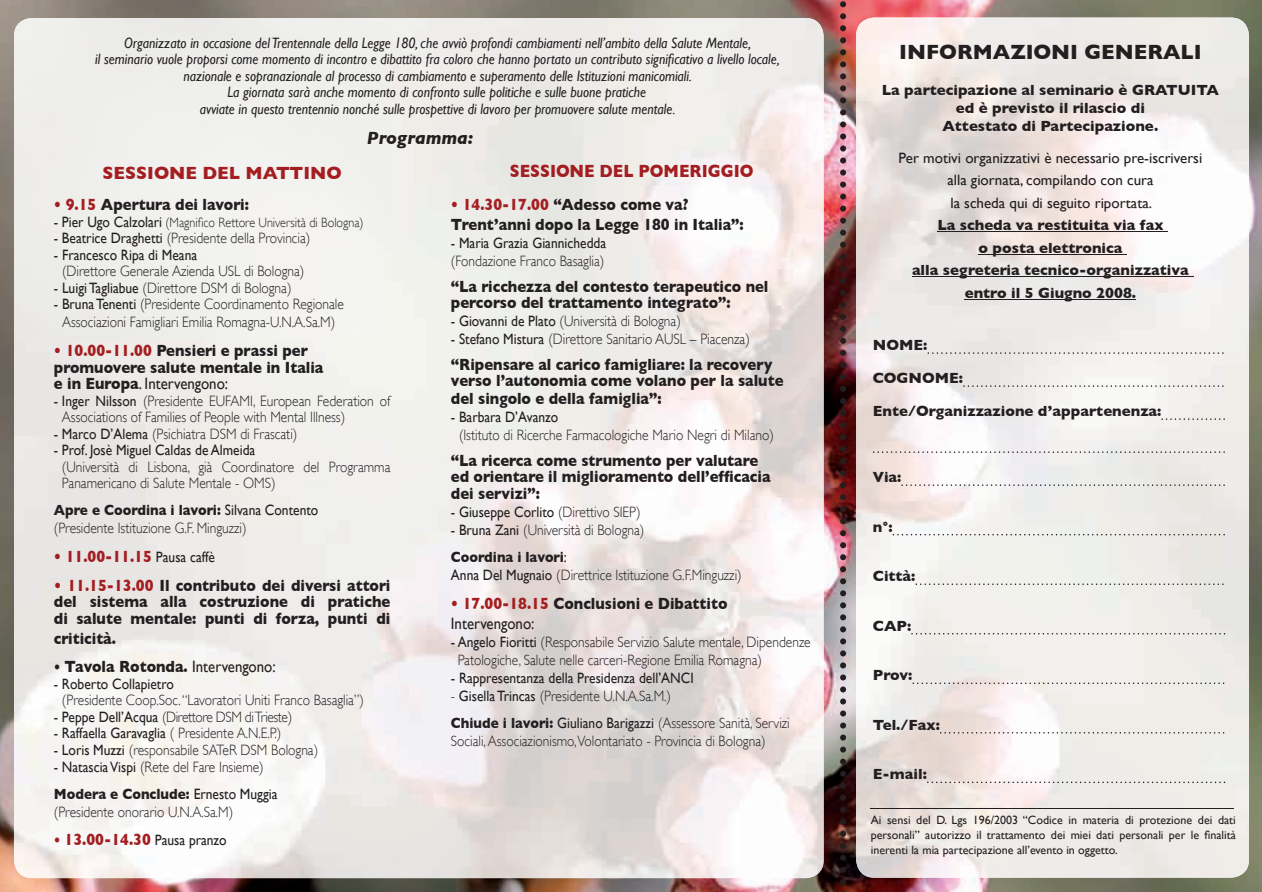
<style>
.page{position:relative;width:1262px;height:892px;background:#fff}
.page>*{position:absolute;margin:0;border:0;box-sizing:border-box;transform-origin:0 0}
.t1{font:700 21px "Gill Sans";color:#231f20}
.t2{font:700 18px "Gill Sans";color:#a41e21;scale:.9 1}
.t3{font:700 18px "Gill Sans";color:#a41e21}
.t4{font:italic 700 18px "Gill Sans";color:#231f20}
.t5{font:700 16.5px/16.5px "Gill Sans";color:#231f20;scale:.9 1}
.t6{font:700 16.5px "Gill Sans";color:#a41e21;scale:.9 1}
.t7{font:300 15px/18px "Gill Sans";color:#231f20;scale:.9 1}
.t8{font:italic 15px/16.5px "Gill Sans";color:#231f20;text-align:center;scale:.9 1}
.t9{font:15px/27px "Gill Sans";color:#231f20;scale:.9 1}
.t10{font:700 15px/22.5px "Gill Sans";color:#231f20;text-align:center}
.t11{font:15px/22.5px "Gill Sans";color:#231f20;text-align:center}
.t12{font:300 15px "Gill Sans";letter-spacing:-.03em;color:#231f20;scale:.9 1}
.t13{font:300 13.5px "Gill Sans";color:#231f20;scale:.9 1}
.t14{font:12px/15px "Gill Sans";color:#231f20;text-align:justify}
.s1{color:#a41e21}
.s2{font-weight:400;font-size:15px}
.s3{font-weight:400}
.s4{font-weight:700}
.s5{font-weight:400;font-size:15px;color:#231f20}
.s6{font-style:italic;color:#a41e21}
.s7{font-size:15px}
.s8{font-weight:300}
</style>
<div class="page">
<img style="left:0;top:0;width:1262px;height:892px">
<img style="left:856px;top:18px;width:393px;height:859px">
<img style="left:14px;top:18px;width:809px;height:860px">
<hr style="left:937px;top:231px;width:231px;height:1px;background:#231f20">
<hr style="left:978px;top:254px;width:148px;height:1px;background:#231f20">
<hr style="left:912px;top:276px;width:281px;height:1px;background:#231f20">
<hr style="left:964px;top:299px;width:172px;height:1px;background:#231f20">
<svg style="left:927px;top:352px;width:296px;height:2px"></svg>
<svg style="left:963px;top:385px;width:260px;height:2px"></svg>
<svg style="left:1161px;top:418px;width:63px;height:2px"></svg>
<svg style="left:873px;top:451px;width:351px;height:2px"></svg>
<svg style="left:901px;top:484px;width:323px;height:2px"></svg>
<svg style="left:892px;top:534px;width:332px;height:1px"></svg>
<svg style="left:915px;top:583px;width:308px;height:2px"></svg>
<svg style="left:911px;top:633px;width:314px;height:1px"></svg>
<svg style="left:912px;top:682px;width:312px;height:2px"></svg>
<svg style="left:940px;top:732px;width:284px;height:1px"></svg>
<svg style="left:927px;top:781px;width:298px;height:2px"></svg>
<img style="left:840px;top:0;width:6px;height:892px">
<hr style="left:869px;top:808px;width:364px;height:1px;background:#231f20">
<p class="t8" style="left:95px;top:35px;width:762px">Organizzato in occasione del Trentennale della Legge 180, che avviò profondi cambiamenti nell’ambito della Salute Mentale,<br>il seminario vuole proporsi come momento di incontro e dibattito fra coloro che hanno portato un contributo significativo a livello locale, nazionale e sopranazionale al processo di cambiamento e superamento delle Istituzioni manicomiali.<br>La giornata sarà anche momento di confronto sulle politiche e sulle buone pratiche<br>avviate in questo trentennio nonché sulle prospettive di lavoro per promuovere salute mentale.</p>
<p class="t4" style="left:367px;top:127px;width:108px">Programma:</p>
<p class="t3" style="left:102px;top:162px;width:241px">SESSIONE DEL MATTINO</p>
<p class="t5" style="left:54px;top:196px;width:218px"><span class="s1">• 9.15</span> Apertura dei lavori:</p>
<p class="t13" style="left:54px;top:214px;width:346px"><span class="s2">- Pier Ugo Calzolari</span> (Magnifico Rettore Università di Bologna)</p>
<p class="t7" style="left:54px;top:229px;width:286px"><span class="s3">- Beatrice Draghetti</span> (Presidente della Provincia)</p>
<p class="t9" style="left:54px;top:241px;width:161px">- Francesco Ripa di Meana</p>
<p class="t7" style="left:62px;top:262px;width:271px">(Direttore Generale Azienda USL di Bologna)</p>
<p class="t7" style="left:54px;top:279px;width:265px"><span class="s3">- Luigi Tagliabue</span> (Direttore DSM di Bologna)</p>
<p class="t7" style="left:54px;top:295px;width:324px;text-align:center"><span class="s3">- Bruna Tenenti</span> (Presidente Coordinamento Regionale<br>Associazioni Famigliari Emilia Romagna-U.N.A.Sa.M)</p>
<p class="t5" style="left:54px;top:342px;width:301px"><span class="s1">• 10.00-11.00</span> Pensieri e prassi per promuovere salute mentale in Italia e in Europa<span class="s3">. Intervengono:</span></p>
<p class="t7" style="left:62px;top:392px;width:366px;line-height:16.5px;text-indent:-8px"><span class="s3">- Inger Nilsson</span> (Presidente EUFAMI, European Federation of<br>Associations of Families of People with Mental Illness)</p>
<p class="t7" style="left:54px;top:424px;width:272px"><span class="s3">- Marco D’Alema</span> (Psichiatra DSM di Frascati)</p>
<p class="t9" style="left:54px;top:436px;width:225px">- Prof. Josè Miguel Caldas de Almeida</p>
<p class="t7" style="left:62px;top:458px;width:366px;line-height:16.5px">(Università di Lisbona, già Coordinatore del Programma<br>Panamericano di Salute Mentale - OMS)</p>
<p class="t7" style="left:54px;top:501px;width:295px"><span class="s4">Apre e Coordina i lavori:</span> <span class="s3">Silvana Contento </span>(Presidente Istituzione G.F. Minguzzi)</p>
<p class="t6" style="left:54px;top:546px;width:180px">• 11.00-11.15 <span class="s5">Pausa caffè</span></p>
<p class="t5" style="left:54px;top:577px;width:375px;text-align:justify"><span class="s6">•</span> <span class="s1">11.15-13.00</span> Il contributo dei diversi attori del sistema alla costruzione di pratiche di salute mentale: punti di forza, punti di</p>
<p class="t5" style="left:54px;top:629px;width:70px">criticità.</p>
<p class="t5" style="left:54px;top:658px;width:248px"><span class="s7">•</span> Tavola Rotonda. <span class="s3">Intervengono:</span></p>
<p class="t9" style="left:54px;top:670px;width:135px">- Roberto Collapietro</p>
<p class="t7" style="left:62px;top:691px;width:337px">(Presidente Coop.Soc. “Lavoratori Uniti Franco Basaglia”)</p>
<p class="t12" style="left:54px;top:708px;width:266px"><span class="s3">- Peppe Dell’Acqua</span> (Direttore DSM di Trieste)</p>
<p class="t9" style="left:54px;top:719px;width:254px">- Raffaella Garavaglia <span class="s8">( Presidente A.N.E.P.)</span></p>
<p class="t7" style="left:54px;top:741px;width:295px"><span class="s3">- Loris Muzzi</span> (responsabile SATeR DSM Bologna)</p>
<p class="t9" style="left:54px;top:752px;width:250px">- Natascia Vispi <span class="s8">(Rete del Fare Insieme)<br></span><span class="s4">Modera e Conclude:</span> Ernesto Muggia</p>
<p class="t7" style="left:54px;top:802px;width:201px">(Presidente onorario U.N.A.Sa.M)</p>
<p class="t6" style="left:54px;top:830px;width:193px"><span class="s7">•</span> 13.00-14.30 <span class="s5">Pausa pranzo</span></p>
<p class="t2" style="left:510px;top:160px;width:272px">SESSIONE DEL POMERIGGIO</p>
<p class="t5" style="left:451px;top:195px;width:327px;line-height:19.8px"><span class="s1">• 14.30-17.00</span> “Adesso come va?<br>Trent’anni dopo la Legge 180 in Italia”:</p>
<p class="t9" style="left:451px;top:230px;width:174px">- Maria Grazia Giannichedda</p>
<p class="t7" style="left:451px;top:252px;width:172px">(Fondazione Franco Basaglia)</p>
<p class="t5" style="left:451px;top:278px;width:354px">“La ricchezza del contesto terapeutico nel percorso del trattamento integrato”:</p>
<p class="t7" style="left:451px;top:312px;width:257px"><span class="s3">- Giovanni de Plato</span> (Università di Bologna)</p>
<p class="t7" style="left:451px;top:330px;width:334px"><span class="s3">- Stefano Mistura</span> (Direttore Sanitario AUSL – Piacenza)</p>
<p class="t5" style="left:451px;top:356px;width:371px">“Ripensare al carico famigliare: la recovery verso l’autonomia come volano per la salute</p>
<p class="t5" style="left:451px;top:390px;width:235px">del singolo e della famiglia”:</p>
<p class="t9" style="left:451px;top:404px;width:121px">- Barbara D’Avanzo</p>
<p class="t7" style="left:459px;top:426px;width:351px">(Istituto di Ricerche Farmacologiche Mario Negri di Milano)</p>
<p class="t5" style="left:451px;top:452px;width:357px">“La ricerca come strumento per valutare ed orientare il miglioramento dell’efficacia dei servizi”:</p>
<p class="t9" style="left:451px;top:498px;width:212px">- Giuseppe Corlito <span class="s8">(Direttivo SIEP)</span></p>
<p class="t7" style="left:451px;top:516px;width:216px;line-height:27px"><span class="s3">- Bruna Zani</span> (Università di Bologna)<br><span class="s4">Coordina i lavori</span><span class="s3">:</span></p>
<p class="t7" style="left:451px;top:566px;width:325px"><span class="s3">Anna Del Mugnaio</span> (Direttrice Istituzione G.F.Minguzzi)</p>
<p class="t5" style="left:451px;top:593px;width:309px;line-height:19.8px"><span class="s1">• 17.00-18.15</span> Conclusioni e Dibattito<br><span class="s3">Intervengono:</span></p>
<p class="t7" style="left:458px;top:632px;width:394px;text-indent:-7px"><span class="s3">- Angelo Fioritti</span> (Responsabile Servizio Salute mentale, Dipendenze<br>Patologiche, Salute nelle carceri-Regione Emilia Romagna)</p>
<p class="t9" style="left:451px;top:664px;width:271px">- Rappresentanza della Presidenza dell’ANCI</p>
<p class="t7" style="left:451px;top:682px;width:378px;line-height:27px">- <span class="s3">Gisella Trincas</span> (Presidente U.N.A.Sa.M.)<br><span class="s4">Chiude i lavori:</span> <span class="s3">Giuliano Barigazzi</span> (Assessore Sanità, Servizi</p>
<p class="t7" style="left:451px;top:731px;width:351px">Sociali, Associazionismo,Volontariato - Provincia di Bologna)</p>
<h1 class="t1" style="left:899px;top:40px;width:304px">INFORMAZIONI GENERALI</h1>
<p class="t10" style="left:882px;top:81px;width:339px;line-height:18px">La partecipazione al seminario è GRATUITA ed è previsto il rilascio di<br>Attestato di Partecipazione.</p>
<p class="t11" style="left:898px;top:146px;width:305px">Per motivi organizzativi è necessario pre-iscriversi alla giornata, compilando con cura<br>la scheda qui di seguito riportata.</p>
<p class="t10" style="left:912px;top:214px;width:278px">La scheda va restituita via fax<br>o posta elettronica<br>alla segreteria tecnico-organizzativa entro il 5 Giugno 2008.</p>
<p class="t10" style="left:873px;top:334px;width:56px">NOME:</p>
<p class="t10" style="left:873px;top:367px;width:92px">COGNOME:</p>
<p class="t10" style="left:873px;top:400px;width:290px">Ente/Organizzazione d’appartenenza:</p>
<p class="t10" style="left:873px;top:466px;width:30px">Via:</p>
<p class="t10" style="left:873px;top:515px;width:21px">n°:</p>
<p class="t10" style="left:873px;top:565px;width:44px">Città:</p>
<p class="t10" style="left:873px;top:614px;width:40px">CAP:</p>
<p class="t10" style="left:873px;top:664px;width:41px">Prov:</p>
<p class="t10" style="left:873px;top:713px;width:69px">Tel./Fax:</p>
<p class="t10" style="left:873px;top:763px;width:56px">E-mail:</p>
<p class="t14" style="left:870px;top:812px;width:367px">Ai sensi del D. Lgs 196/2003 “Codice in materia di protezione dei dati personali” autorizzo il trattamento dei miei dati personali per le finalità inerenti la mia partecipazione all’evento in oggetto.</p>
</div>
